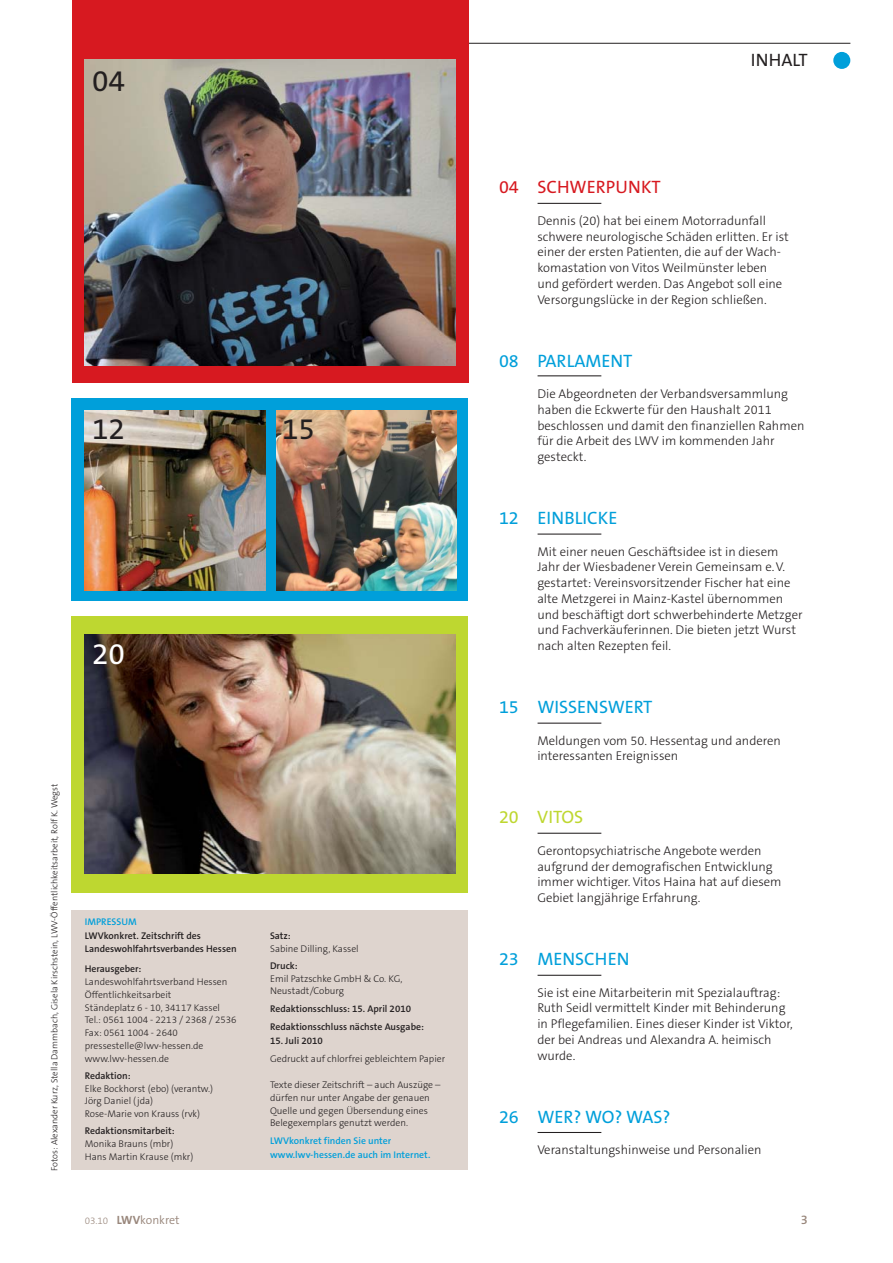
<style>
.page{position:relative;width:893px;height:1263px;background:#fff}
.page>*{position:absolute;margin:0;border:0;box-sizing:border-box;transform-origin:0 0}
.t1{font:30px "The Sans B5 Plain";color:#231f20}
.t2{font:30px "The Sans B5 Plain";color:#fff}
.t3{font:18px "The Sans B5 Plain";color:#009fda}
.t4{font:18px "The Sans B5 Plain";color:#d71920}
.t5{font:18px "The Sans B5 Plain";color:#bed730}
.t6{font:18px "The Sans B5 Plain";color:#231f20}
.t7{font:300 12.75px/15.8px "The Sans B3";color:#231f20}
.t8{font:600 12.75px "The Sans B6";color:#99877c}
.t9{font:300 12px "The Sans B4";color:#99877c}
.t10{font:300 9.75px/12.8px "The Sans B3";color:#231f20}
.t11{font:600 9.75px/13.5px "The Sans B6";color:#231f20}
.t12{font:600 9.75px/13.5px "The Sans B6";color:#009fda}
.t13{font:300 9px "The Sans B3";color:#231f20}
.s1{font-family:"The Sans B3";font-size:9.75px}
.s2{font-family:"The Sans B7";font-weight:700}
</style>
<div class="page">
<hr style="left:85px;top:43px;width:765px;height:1px;background:#231f20">
<div style="left:833px;top:52px;width:17px;height:17px;background:#009fda;border-radius:50%"></div>
<div style="left:73px;top:0;width:395px;height:383px;background:#d71920"></div>
<div style="left:71px;top:398px;width:396px;height:203px;background:#009fda"></div>
<div style="left:71px;top:617px;width:396px;height:276px;background:#bed730"></div>
<div style="left:71px;top:910px;width:396px;height:260px;background:#ded4ce"></div>
<img style="left:85px;top:60px;width:370px;height:306px">
<img style="left:85px;top:411px;width:180px;height:180px">
<img style="left:276px;top:411px;width:181px;height:180px">
<img style="left:85px;top:634px;width:370px;height:240px">
<hr style="left:537px;top:203px;width:64px;height:1px;background:#231f20">
<hr style="left:537px;top:375px;width:64px;height:1px;background:#231f20">
<hr style="left:537px;top:534px;width:64px;height:1px;background:#231f20">
<hr style="left:537px;top:723px;width:64px;height:1px;background:#231f20">
<hr style="left:537px;top:1132px;width:64px;height:1px;background:#231f20">
<hr style="left:537px;top:833px;width:64px;height:1px;background:#231f20">
<hr style="left:537px;top:975px;width:64px;height:1px;background:#231f20">
<h1 class="t1" style="left:92px;top:69px;width:34px">04</h1>
<h2 class="t6" style="left:751px;top:53px;width:59px">INHALT</h2>
<p class="t13" style="left:51px;top:1171px;width:389px;rotate:-90deg">Fotos: Alexander Kurz, Stella Dammbach, Gisela Kirschstein, LWV-Öffentlichkeitsarbeit, Rolf K. Wegst</p>
<h1 class="t1" style="left:92px;top:417px;width:34px">12</h1>
<h1 class="t1" style="left:282px;top:417px;width:34px">15</h1>
<h1 class="t2" style="left:92px;top:643px;width:34px">20</h1>
<p class="t12" style="left:85px;top:916px;width:53px">IMPRESSUM</p>
<p class="t11" style="left:85px;top:930px;width:153px">LWVkonkret. Zeitschrift des<br>Landeswohlfahrtsverbandes Hessen</p>
<p class="t11" style="left:85px;top:963px;width:58px">Herausgeber:</p>
<p class="t10" style="left:85px;top:976px;width:153px">Landeswohlfahrtsverband Hessen<br>Öffentlichkeitsarbeit<br>Ständeplatz 6 - 10, 34117 Kassel<br>Tel.: 0561 1004 - 2213 / 2368 / 2536<br>Fax: 0561 1004 - 2640 pressestelle@lwv-hessen.de www.lwv-hessen.de</p>
<p class="t11" style="left:85px;top:1070px;width:47px">Redaktion:</p>
<p class="t10" style="left:85px;top:1083px;width:130px">Elke Bockhorst (ebo) (verantw.)<br>Jörg Daniel (jda)<br>Rose-Marie von Krauss (rvk)</p>
<p class="t11" style="left:85px;top:1125px;width:91px">Redaktionsmitarbeit:</p>
<p class="t10" style="left:85px;top:1138px;width:110px">Monika Brauns (mbr)<br>Hans Martin Krause (mkr)</p>
<p class="t11" style="left:270px;top:930px;width:22px">Satz:</p>
<p class="t10" style="left:270px;top:943px;width:90px">Sabine Dilling, Kassel</p>
<p class="t11" style="left:270px;top:960px;width:29px">Druck:</p>
<p class="t10" style="left:270px;top:973px;width:134px">Emil Patzschke GmbH &amp; Co. KG,<br>Neustadt/Coburg</p>
<p class="t11" style="left:270px;top:1001px;width:155px;line-height:18px">Redaktionsschluss: 15. April 2010<br>Redaktionsschluss nächste Ausgabe:</p>
<p class="t11" style="left:270px;top:1035px;width:54px">15. Juli 2010</p>
<p class="t10" style="left:270px;top:1053px;width:177px">Gedruckt auf chlorfrei gebleichtem Papier</p>
<p class="t10" style="left:270px;top:1079px;width:172px">Texte dieser Zeitschrift – auch Auszüge – dürfen nur unter Angabe der genauen Quelle und gegen Übersendung eines Belegexemplars genutzt werden.</p>
<p class="t12" style="left:270px;top:1135px;width:162px">LWVkonkret finden Sie unter www.lwv-hessen.de auch im Internet.</p>
<h2 class="t4" style="left:499px;top:180px;width:163px">04 SCHWERPUNKT</h2>
<p class="t7" style="left:537px;top:214px;width:253px">Dennis (20) hat bei einem Motorradunfall schwere neurologische Schäden erlitten. Er ist einer der ersten Patienten, die auf der Wach&shy;komastation von Vitos Weilmünster leben und gefördert werden. Das Angebot soll eine Versorgungslücke in der Region schließen.</p>
<h2 class="t3" style="left:499px;top:353px;width:135px">08 PARLAMENT</h2>
<p class="t7" style="left:537px;top:387px;width:269px">Die Abgeordneten der Verbandsversammlung haben die Eckwerte für den Haushalt 2011 beschlossen und damit den finanziellen Rahmen für die Arbeit des LWV im kommenden Jahr gesteckt.</p>
<h2 class="t3" style="left:499px;top:511px;width:120px">12 EINBLICKE</h2>
<p class="t7" style="left:537px;top:545px;width:267px">Mit einer neuen Geschäftsidee ist in diesem Jahr der Wiesbadener Verein Gemeinsam e.V. gestartet: Vereinsvorsitzender Fischer hat eine alte Metzgerei in Mainz-Kastel übernommen und beschäftigt dort schwerbehinderte Metzger und Fachverkäuferinnen. Die bieten jetzt Wurst nach alten Rezepten feil.</p>
<h2 class="t3" style="left:499px;top:700px;width:155px">15 WISSENSWERT</h2>
<p class="t7" style="left:537px;top:734px;width:245px">Meldungen vom 50. Hessentag und anderen interessanten Ereignissen</p>
<h2 class="t5" style="left:499px;top:810px;width:86px">20 VITOS</h2>
<p class="t7" style="left:537px;top:844px;width:246px">Gerontopsychiatrische Angebote werden aufgrund der demografischen Entwicklung immer wichtiger. Vitos Haina hat auf diesem Gebiet langjährige Erfahrung.</p>
<h2 class="t3" style="left:499px;top:952px;width:132px">23 MENSCHEN</h2>
<p class="t7" style="left:537px;top:986px;width:257px">Sie ist eine Mitarbeiterin mit Spezialauftrag:<br>Ruth Seidl vermittelt Kinder mit Behinderung in Pflegefamilien. Eines dieser Kinder ist Viktor, der bei Andreas und Alexandra A. heimisch wurde.</p>
<h2 class="t3" style="left:499px;top:1109px;width:173px">26 WER? WO? WAS?</h2>
<p class="t7" style="left:537px;top:1143px;width:226px">Veranstaltungshinweise und Personalien</p>
<p class="t9" style="left:85px;top:1216px;width:96px"><span class="s1">03.10</span> <span class="s2">LWV</span>konkret</p>
<p class="t8" style="left:801px;top:1215px;width:9px">3</p>
</div>
